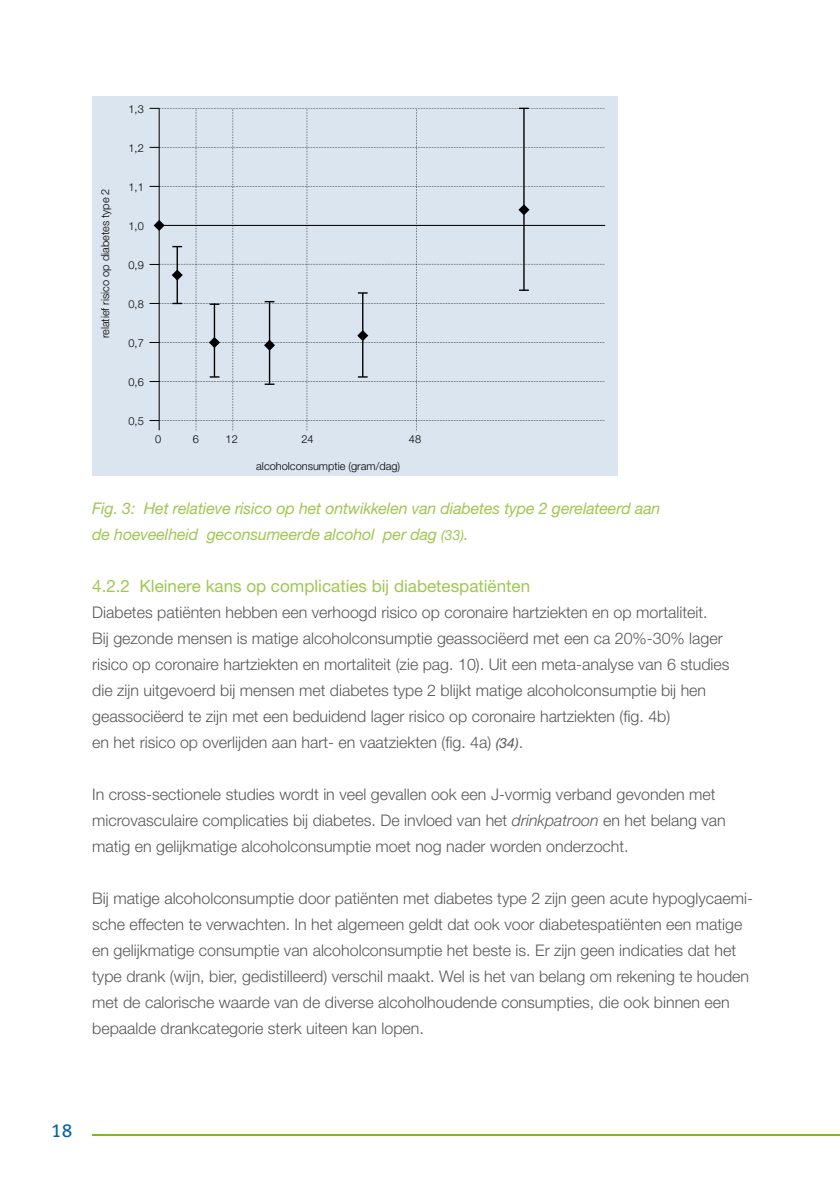
<style>
.page{position:relative;width:840px;height:1191px;background:#fff}
.page>*{position:absolute;margin:0;border:0;box-sizing:border-box;transform-origin:0 0}
.t1{font:19px "Meta Book CELF";color:#0062a7}
.t2{font:17px "Helvetica Neue LT Pro";color:#a1c653}
.t3{font:300 16px/26px "Helvetica Neue LT Pro";color:#58585a}
.t4{font:italic 16px/26px "Helvetica Neue LT Pro";letter-spacing:-.01em;color:#a1c653}
.t5{font:300 11px "Helvetica Neue";color:#000}
.s1{font-size:14px}
.s2{font-weight:400;font-style:italic;font-size:14px}
.s3{font-style:italic}
</style>
<div class="page">
<div style="left:92px;top:96px;width:525px;height:380px;background:#dae5f0"></div>
<svg style="left:149px;top:108px;width:456px;height:322px"></svg>
<hr style="left:176px;top:247px;width:2px;height:56px;background:#000">
<hr style="left:523px;top:108px;width:1px;height:182px;background:#000">
<hr style="left:362px;top:293px;width:1px;height:84px;background:#000">
<hr style="left:269px;top:302px;width:1px;height:82px;background:#000">
<hr style="left:214px;top:303px;width:1px;height:74px;background:#000">
<hr style="left:92px;top:1134px;width:747px;height:1px;background:#83b81a">
<p class="t5" style="left:128px;top:103px;width:17px">1,3</p>
<p class="t5" style="left:98px;top:338px;width:151px;rotate:-90deg">relatief risico op diabetes type 2</p>
<p class="t5" style="left:128px;top:142px;width:17px">1,2</p>
<p class="t5" style="left:128px;top:181px;width:17px">1,1</p>
<p class="t5" style="left:128px;top:220px;width:17px">1,0</p>
<p class="t5" style="left:128px;top:259px;width:17px">0,9</p>
<p class="t5" style="left:128px;top:298px;width:17px">0,8</p>
<p class="t5" style="left:128px;top:337px;width:17px">0,7</p>
<p class="t5" style="left:128px;top:376px;width:17px">0,6</p>
<p class="t5" style="left:128px;top:415px;width:17px">0,5</p>
<p class="t5" style="left:155px;top:433px;width:8px">0</p>
<p class="t5" style="left:193px;top:433px;width:8px">6</p>
<p class="t5" style="left:225px;top:433px;width:14px">12</p>
<p class="t5" style="left:301px;top:433px;width:14px">24</p>
<p class="t5" style="left:408px;top:433px;width:14px">48</p>
<p class="t5" style="left:256px;top:459px;width:145px">alcoholconsumptie (gram/dag)</p>
<p class="t4" style="left:92px;top:495px;width:569px">Fig. 3: Het relatieve risico op het ontwikkelen van diabetes type 2 gerelateerd aan de hoeveelheid geconsumeerde alcohol per dag <span class="s1">(33)</span>.</p>
<p class="t2" style="left:92px;top:576px;width:439px">4.2.2 Kleinere kans op complicaties bij diabetespatiënten</p>
<p class="t3" style="left:92px;top:599px;width:638px">Diabetes patiënten hebben een verhoogd risico op coronaire hartziekten en op mortaliteit.<br>Bij gezonde mensen is matige alcoholconsumptie geassociëerd met een ca 20%-30% lager risico op coronaire hartziekten en mortaliteit (zie pag. 10). Uit een meta-analyse van 6 studies die zijn uitgevoerd bij mensen met diabetes type 2 blijkt matige alcoholconsumptie bij hen geassociëerd te zijn met een beduidend lager risico op coronaire hartziekten (fig. 4b)<br>en het risico op overlijden aan hart- en vaatziekten (fig. 4a) <span class="s2">(34)</span>.</p>
<p class="t3" style="left:92px;top:781px;width:634px">In cross-sectionele studies wordt in veel gevallen ook een J-vormig verband gevonden met microvasculaire complicaties bij diabetes. De invloed van het <span class="s3">drinkpatroon</span> en het belang van matig en gelijkmatige alcoholconsumptie moet nog nader worden onderzocht.</p>
<p class="t3" style="left:92px;top:885px;width:662px">Bij matige alcoholconsumptie door patiënten met diabetes type 2 zijn geen acute hypoglycaemi&shy;sche effecten te verwachten. In het algemeen geldt dat ook voor diabetespatiënten een matige en gelijkmatige consumptie van alcoholconsumptie het beste is. Er zijn geen indicaties dat het type drank (wijn, bier, gedistilleerd) verschil maakt. Wel is het van belang om rekening te houden met de calorische waarde van de diverse alcoholhoudende consumpties, die ook binnen een bepaalde drankcategorie sterk uiteen kan lopen.</p>
<p class="t1" style="left:51px;top:1118px;width:23px">18</p>
</div>
